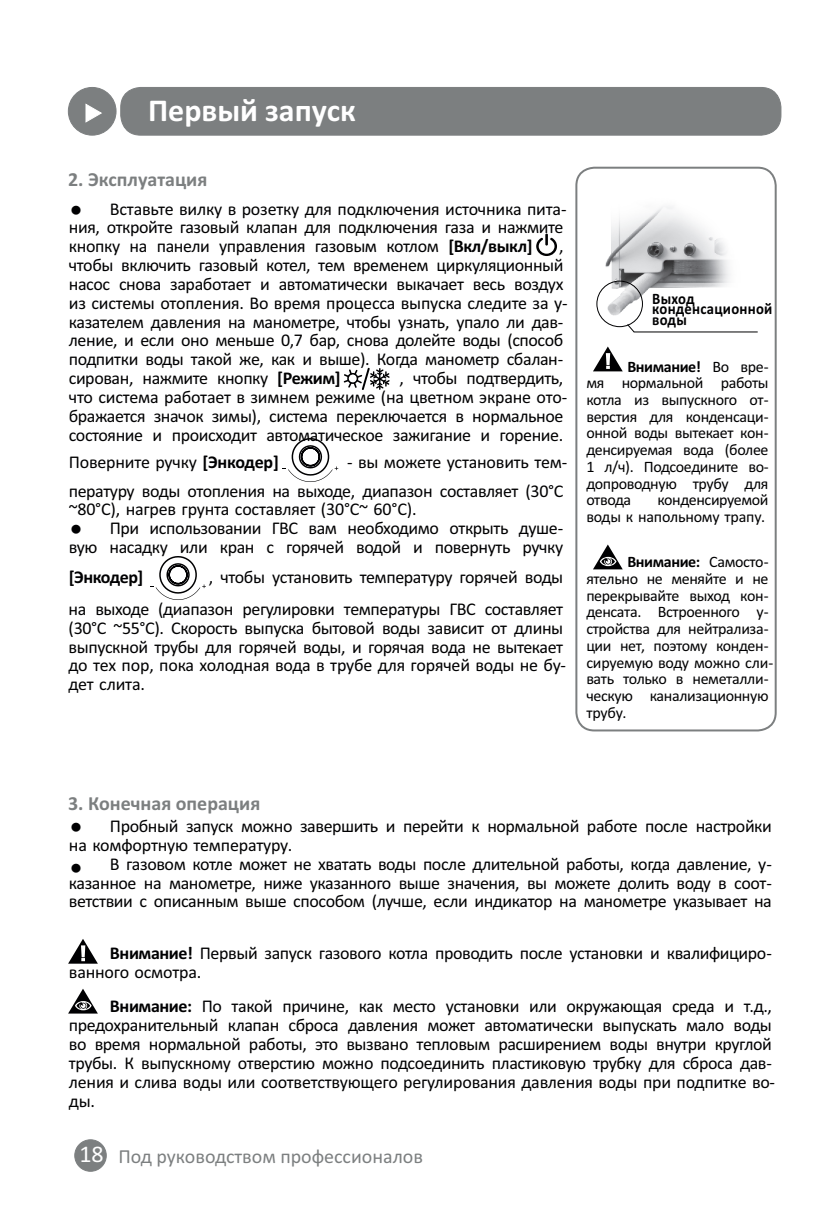
<style>
.page{position:relative;width:838px;height:1224px;background:#fff}
.page>*{position:absolute;margin:0;border:0;box-sizing:border-box;transform-origin:0 0}
.t1{font:700 32px "Calibri";color:#fff}
.t2{font:24px "Calibri";color:#fff}
.t3{font:700 20px "Calibri";color:#7c7f80}
.t4{font:20px "Calibri";color:#7c7f80}
.t5{font:18px/18.8px "Calibri";letter-spacing:-.025em;color:#000002}
.t6{font:700 18px "Calibri";letter-spacing:-.025em;color:#000002}
.t7{font:16px/16.8px "Calibri";letter-spacing:-.025em;color:#000002;text-align:justify}
.t8{font:700 16px "Calibri";letter-spacing:.015em;color:#000002;scale:.92 1}
.s1{font-weight:700}
</style>
<div class="page">
<div style="left:75px;top:1140px;width:31px;height:31px;background:#7c7f80;border-radius:50%"></div>
<div style="left:74px;top:1139px;width:33px;height:33px;border:1px solid #7c7f80;border-radius:50%"></div>
<div style="left:121px;top:87px;width:660px;height:48px;background:#7c7f80;border-radius:20px"></div>
<div style="left:120px;top:87px;width:661px;height:48px;border:1px solid #7c7f80;border-radius:20px"></div>
<div style="left:68px;top:87px;width:48px;height:48px;background:#7c7f80;border-radius:50%"></div>
<div style="left:68px;top:87px;width:48px;height:48px;border:1px solid #7c7f80;border-radius:50%"></div>
<svg style="left:85px;top:103px;width:17px;height:20px"></svg>
<svg style="left:68px;top:989px;width:30px;height:25px"></svg>
<svg style="left:68px;top:939px;width:30px;height:25px"></svg>
<svg style="left:593px;top:347px;width:30px;height:24px"></svg>
<svg style="left:593px;top:545px;width:30px;height:24px"></svg>
<div style="left:575px;top:167px;width:202px;height:564px;border:2px solid #7c7f80;border-radius:18px"></div>
<svg style="left:536px;top:234px;width:21px;height:22px"></svg>
<svg style="left:344px;top:368px;width:46px;height:22px"></svg>
<svg style="left:282px;top:438px;width:56px;height:44px"></svg>
<svg style="left:150px;top:556px;width:56px;height:44px"></svg>
<img style="left:598px;top:206px;width:132px;height:116px">
<div style="left:596px;top:281px;width:47px;height:46px;border:1px solid #000002;border-radius:50%"></div>
<svg style="left:626px;top:323px;width:9px;height:10px"></svg>
<hr style="left:634px;top:331px;width:124px;height:1px;background:#000002">
<h1 class="t1" style="left:148px;top:97px;width:209px">Первый запуск</h1>
<p class="t3" style="left:68px;top:171px;width:141px">2. Эксплуатация</p>
<p class="t5" style="left:69px;top:201px;width:499px;text-indent:41px">Вставьте вилку в розетку для подключения источника пита&shy;ния, откройте газовый клапан для подключения газа и нажмите кнопку на панели управления газовым котлом <span class="s1">[Вкл/выкл]</span></p>
<p class="t5" style="left:69px;top:238px;width:500px;text-indent:490px">, чтобы включить газовый котел, тем временем циркуляционный насос снова заработает и автоматически выкачает весь воздух из системы отопления. Во время процесса выпуска следите за у&shy;казателем давления на манометре, чтобы узнать, упало ли дав&shy;ление, и если оно меньше 0,7 бар, снова долейте воды (способ подпитки воды такой же, как и выше). Когда манометр сбалан&shy;сирован, нажмите кнопку <span class="s1">[Режим]</span></p>
<p class="t5" style="left:69px;top:370px;width:500px;text-indent:331px">, чтобы подтвердить, что система работает в зимнем режиме (на цветном экране ото&shy;бражается значок зимы), система переключается в нормальное состояние и происходит автоматическое зажигание и горение.</p>
<p class="t5" style="left:69px;top:454px;width:212px">Поверните ручку <span class="s1">[Энкодер]</span></p>
<p class="t5" style="left:69px;top:449px;width:500px;line-height:28.6px;text-align:right">- вы можете установить тем-<br>пературу воды отопления на выходе, диапазон составляет (30°C</p>
<p class="t5" style="left:69px;top:501px;width:349px">~80°C), нагрев грунта составляет (30°C~ 60°C).</p>
<p class="t5" style="left:110px;top:520px;width:455px">При использовании ГВС вам необходимо открыть душе-</p>
<p class="t5" style="left:69px;top:539px;width:496px">вую насадку или кран с горячей водой и повернуть ручку</p>
<p class="t6" style="left:69px;top:570px;width:76px">[Энкодер]</p>
<p class="t5" style="left:69px;top:563px;width:496px;line-height:31.8px;text-align:right">, чтобы установить температуру горячей воды<br>на выходе (диапазон регулировки температуры ГВС составляет</p>
<p class="t5" style="left:69px;top:620px;width:499px">(30°C ~55°C). Скорость выпуска бытовой воды зависит от длины выпускной трубы для горячей воды, и горячая вода не вытекает до тех пор, пока холодная вода в трубе для горячей воды не бу&shy;дет слита.</p>
<p class="t8" style="left:652px;top:292px;width:47px">Выход</p>
<p class="t8" style="left:652px;top:302px;width:132px">конденсационной</p>
<p class="t8" style="left:652px;top:313px;width:39px">воды</p>
<p class="t7" style="left:586px;top:359px;width:184px;text-indent:41px"><span class="s1">Внимание!</span> Во вре&shy;мя нормальной работы котла из выпускного от&shy;верстия для конденсаци&shy;онной воды вытекает кон&shy;денсируемая вода (более 1 л/ч). Подсоедините во&shy;допроводную трубу для отвода</p>
<p class="t7" style="left:586px;top:493px;width:184px;text-align:right">конденсируемой<br>воды к напольному трапу.</p>
<p class="t7" style="left:586px;top:555px;width:189px;text-align:left;text-indent:41px"><span class="s1">Внимание:</span> Самосто&shy;ятельно не меняйте и не перекрывайте выход кон&shy;денсата. Встроенного у&shy;стройства для нейтрализа&shy;ции нет, поэтому конден&shy;сируемую воду можно сли&shy;вать только в неметалли&shy;ческую канализационную трубу.</p>
<p class="t3" style="left:68px;top:795px;width:194px">3. Конечная операция</p>
<p class="t5" style="left:69px;top:818px;width:705px;text-indent:41px">Пробный запуск можно завершить и перейти к нормальной работе после настройки на комфортную температуру.</p>
<p class="t5" style="left:69px;top:856px;width:705px;text-align:justify;text-indent:41px">В газовом котле может не хватать воды после длительной работы, когда давление, у&shy;казанное на манометре, ниже указанного выше значения, вы можете долить воду в соот&shy;ветствии с описанным выше способом (лучше, если индикатор на манометре указывает на</p>
<p class="t5" style="left:69px;top:945px;width:705px;text-indent:41px"><span class="s1">Внимание!</span> Первый запуск газового котла проводить после установки и квалифициро&shy;ванного осмотра.</p>
<p class="t5" style="left:69px;top:999px;width:708px;text-indent:41px"><span class="s1">Внимание:</span> По такой причине, как место установки или окружающая среда и т.д., предохранительный клапан сброса давления может автоматически выпускать мало воды во время нормальной работы, это вызвано тепловым расширением воды внутри круглой трубы. К выпускному отверстию можно подсоединить пластиковую трубку для сброса дав&shy;ления и слива воды или соответствующего регулирования давления воды при подпитке во&shy;ды.</p>
<h2 class="t2" style="left:79px;top:1144px;width:26px">18</h2>
<p class="t4" style="left:118px;top:1148px;width:306px">Под руководством профессионалов</p>
</div>
